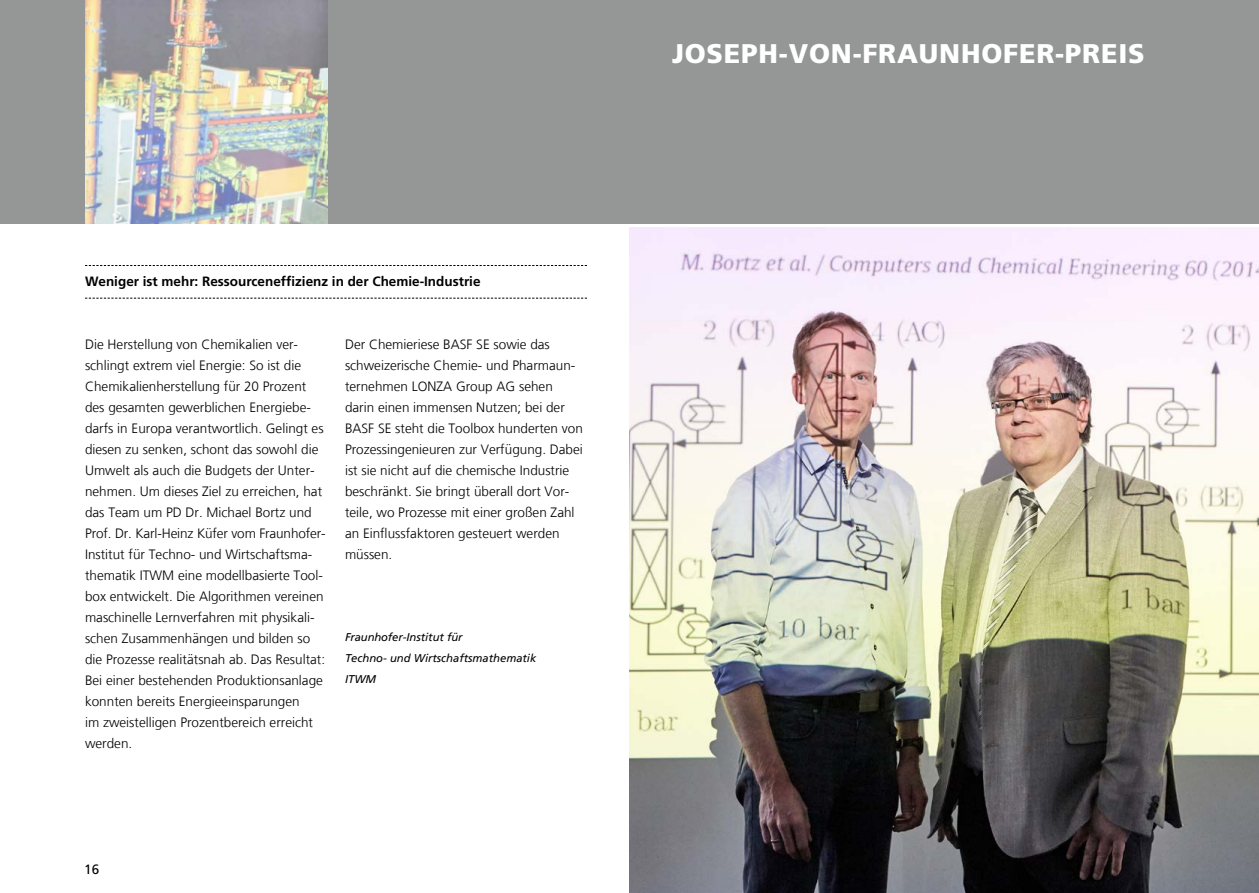
<style>
.page{position:relative;width:1259px;height:893px;background:#fff}
.page>*{position:absolute;margin:0;border:0;box-sizing:border-box;transform-origin:0 0}
.t1{font:900 27px "Frutiger LT Com";letter-spacing:.03em;color:#fff}
.t2{font:300 13.5px/21px "Frutiger LT Com";color:#000}
.t3{font:700 13.5px "Frutiger LT Com";color:#000}
.t4{font:13.5px "Frutiger LT Com";color:#000}
.t5{font:italic 11.25px/21px "Frutiger LT Com";color:#000}
</style>
<div class="page">
<img style="left:629px;top:227px;width:630px;height:666px">
<div style="left:0;top:0;width:1259px;height:223px;background:#959797"></div>
<img style="left:85px;top:0;width:242px;height:223px">
<svg style="left:85px;top:265px;width:502px;height:1px"></svg>
<svg style="left:85px;top:298px;width:502px;height:1px"></svg>
<p class="t3" style="left:85px;top:274px;width:397px">Weniger ist mehr: Ressourceneffizienz in der Chemie-Industrie</p>
<p class="t2" style="left:85px;top:334px;width:242px">Die Herstellung von Chemikalien ver&shy;schlingt extrem viel Energie: So ist die Chemikalienherstellung für 20 Prozent des gesamten gewerblichen Energiebe&shy;darfs in Europa verantwortlich. Gelingt es diesen zu senken, schont das sowohl die Umwelt als auch die Budgets der Unter&shy;nehmen. Um dieses Ziel zu erreichen, hat das Team um PD Dr. Michael Bortz und Prof. Dr. Karl-Heinz Küfer vom Fraunhofer-Institut für Techno- und Wirtschaftsma&shy;thematik ITWM eine modellbasierte Tool&shy;box entwickelt. Die Algorithmen vereinen maschinelle Lernverfahren mit physikali&shy;schen Zusammenhängen und bilden so die Prozesse realitätsnah ab. Das Resultat:<br>Bei einer bestehenden Produktionsanlage konnten bereits Energieeinsparungen<br>im zweistelligen Prozentbereich erreicht werden.</p>
<p class="t2" style="left:345px;top:334px;width:239px">Der Chemieriese BASF SE sowie das schweizerische Chemie- und Pharmaun&shy;ternehmen LONZA Group AG sehen darin einen immensen Nutzen; bei der BASF SE steht die Toolbox hunderten von Prozessingenieuren zur Verfügung. Dabei ist sie nicht auf die chemische Industrie beschränkt. Sie bringt überall dort Vor&shy;teile, wo Prozesse mit einer großen Zahl an Einflussfaktoren gesteuert werden müssen.</p>
<p class="t5" style="left:345px;top:627px;width:193px">Fraunhofer-Institut für<br>Techno- und Wirtschaftsmathematik<br>ITWM</p>
<p class="t4" style="left:84px;top:862px;width:17px">16</p>
<h1 class="t1" style="left:672px;top:37px;width:474px">JOSEPH-VON-FRAUNHOFER-PREIS</h1>
</div>
